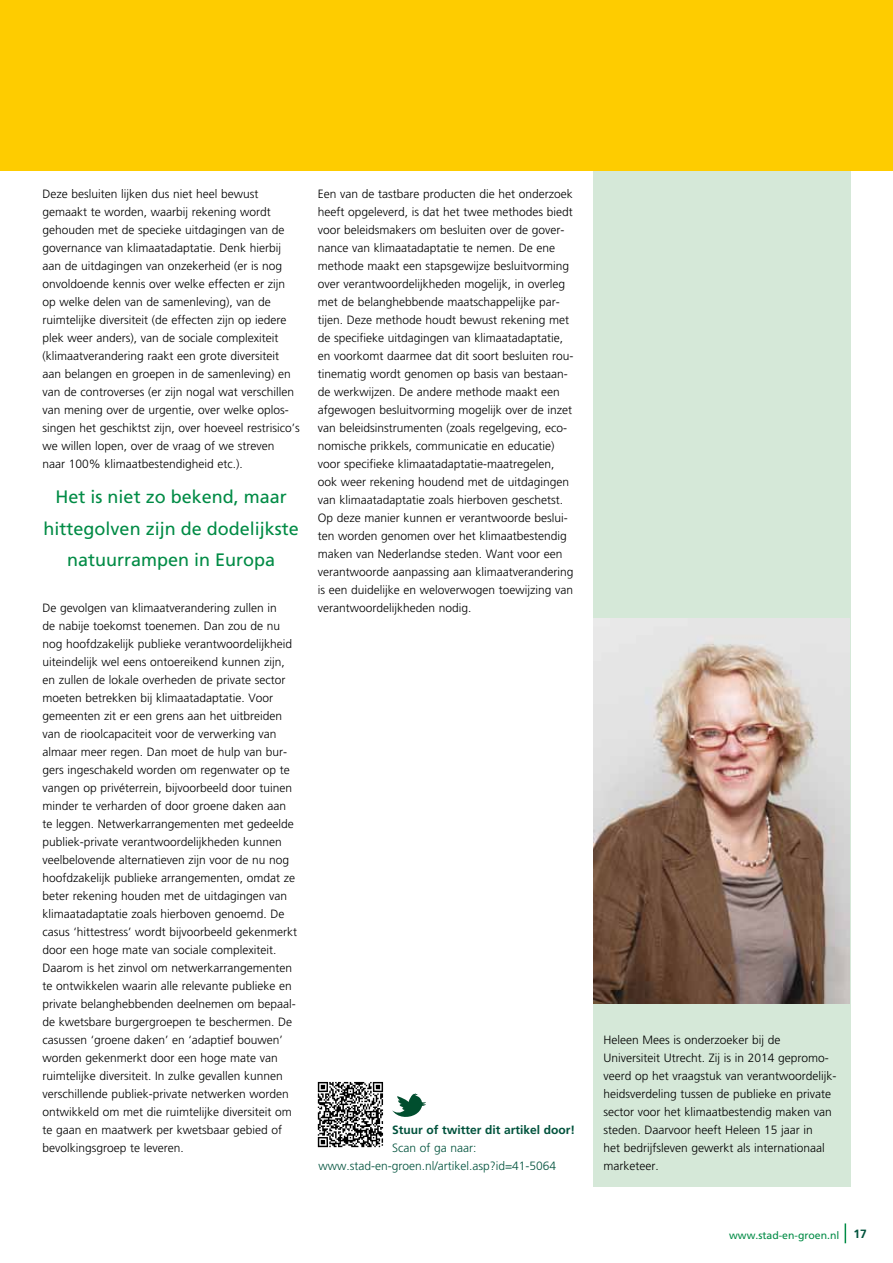
<style>
.page{position:relative;width:893px;height:1263px;background:#fff}
.page>*{position:absolute;margin:0;border:0;box-sizing:border-box;transform-origin:0 0}
.t1{font:18px/31.5px "Frutiger";color:#008b45;text-align:center}
.t2{font:300 12px/18px "Frutiger";color:#000}
.t3{font:300 12px/18px "Frutiger";color:#00523c;text-align:center}
.t4{font:700 12px "Frutiger";color:#00523c}
.t5{font:10.5px "Frutiger";color:#008b45}
.s1{font-weight:700;font-size:12px;color:#00523c}
</style>
<div class="page">
<svg style="left:845px;top:1223px;width:1px;height:20px"></svg>
<div style="left:593px;top:129px;width:257px;height:1057px;background:#d5e8d8"></div>
<img style="left:593px;top:618px;width:257px;height:385px">
<div style="left:0;top:0;width:893px;height:171px;background:#fecc00"></div>
<svg style="left:318px;top:1082px;width:65px;height:65px"></svg>
<svg style="left:392px;top:1093px;width:34px;height:24px"></svg>
<p class="t2" style="left:43px;top:185px;width:259px">Deze besluiten lijken dus niet heel bewust gemaakt te worden, waarbij rekening wordt gehouden met de specieke uitdagingen van de governance van klimaatadaptatie. Denk hierbij aan de uitdagingen van onzekerheid (er is nog onvoldoende kennis over welke effecten er zijn op welke delen van de samenleving), van de ruimtelijke diversiteit (de effecten zijn op iedere plek weer anders), van de sociale complexiteit (klimaatverandering raakt een grote diversiteit aan belangen en groepen in de samenleving) en van de controverses (er zijn nogal wat verschillen van mening over de urgentie, over welke oplos&shy;singen het geschiktst zijn, over hoeveel restrisico’s we willen lopen, over de vraag of we streven naar 100% klimaatbestendigheid etc.).</p>
<h1 class="t1" style="left:44px;top:481px;width:257px">Het is niet zo bekend, maar hittegolven zijn de dodelijkste natuurrampen in Europa</h1>
<p class="t2" style="left:43px;top:599px;width:256px">De gevolgen van klimaatverandering zullen in<br>de nabije toekomst toenemen. Dan zou de nu nog hoofdzakelijk publieke verantwoordelijkheid uiteindelijk wel eens ontoereikend kunnen zijn, en zullen de lokale overheden de private sector moeten betrekken bij klimaatadaptatie. Voor gemeenten zit er een grens aan het uitbreiden van de rioolcapaciteit voor de verwerking van almaar meer regen. Dan moet de hulp van bur&shy;gers ingeschakeld worden om regenwater op te vangen op privéterrein, bijvoorbeeld door tuinen minder te verharden of door groene daken aan te leggen. Netwerkarrangementen met gedeelde publiek-private verantwoordelijkheden kunnen veelbelovende alternatieven zijn voor de nu nog hoofdzakelijk publieke arrangementen, omdat ze beter rekening houden met de uitdagingen van klimaatadaptatie zoals hierboven genoemd. De casus ‘hittestress’ wordt bijvoorbeeld gekenmerkt door een hoge mate van sociale complexiteit.<br>Daarom is het zinvol om netwerkarrangementen te ontwikkelen waarin alle relevante publieke en private belanghebbenden deelnemen om bepaal&shy;de kwetsbare burgergroepen te beschermen. De casussen ‘groene daken’ en ‘adaptief bouwen’ worden gekenmerkt door een hoge mate van ruimtelijke diversiteit. In zulke gevallen kunnen verschillende publiek-private netwerken worden ontwikkeld om met die ruimtelijke diversiteit om te gaan en maatwerk per kwetsbaar gebied of bevolkingsgroep te leveren.</p>
<p class="t2" style="left:318px;top:185px;width:257px">Een van de tastbare producten die het onderzoek heeft opgeleverd, is dat het twee methodes biedt voor beleidsmakers om besluiten over de gover&shy;nance van klimaatadaptatie te nemen. De ene methode maakt een stapsgewijze besluitvorming over verantwoordelijkheden mogelijk, in overleg met de belanghebbende maatschappelijke par&shy;tijen. Deze methode houdt bewust rekening met de specifieke uitdagingen van klimaatadaptatie, en voorkomt daarmee dat dit soort besluiten rou&shy;tinematig wordt genomen op basis van bestaan&shy;de werkwijzen. De andere methode maakt een afgewogen besluitvorming mogelijk over de inzet van beleidsinstrumenten (zoals regelgeving, eco&shy;nomische prikkels, communicatie en educatie) voor specifieke klimaatadaptatie-maatregelen, ook weer rekening houdend met de uitdagingen van klimaatadaptatie zoals hierboven geschetst.<br>Op deze manier kunnen er verantwoorde beslui&shy;ten worden genomen over het klimaatbestendig maken van Nederlandse steden. Want voor een verantwoorde aanpassing aan klimaatverandering is een duidelijke en weloverwogen toewijzing van verantwoordelijkheden nodig.</p>
<p class="t4" style="left:392px;top:1123px;width:185px">Stuur of twitter dit artikel door!</p>
<p class="t3" style="left:318px;top:1139px;width:239px">Scan of ga naar: www.stad-en-groen.nl/artikel.asp?id=41-5064</p>
<p class="t2" style="left:603px;top:1031px;width:235px">Heleen Mees is onderzoeker bij de Universiteit Utrecht. Zij is in 2014 gepromo&shy;veerd op het vraagstuk van verantwoordelijk&shy;heidsverdeling tussen de publieke en private sector voor het klimaatbestendig maken van steden. Daarvoor heeft Heleen 15 jaar in<br>het bedrijfsleven gewerkt als internationaal marketeer.</p>
<p class="t5" style="left:729px;top:1229px;width:139px">www.stad-en-groen.nl <span class="s1">17</span></p>
</div>
